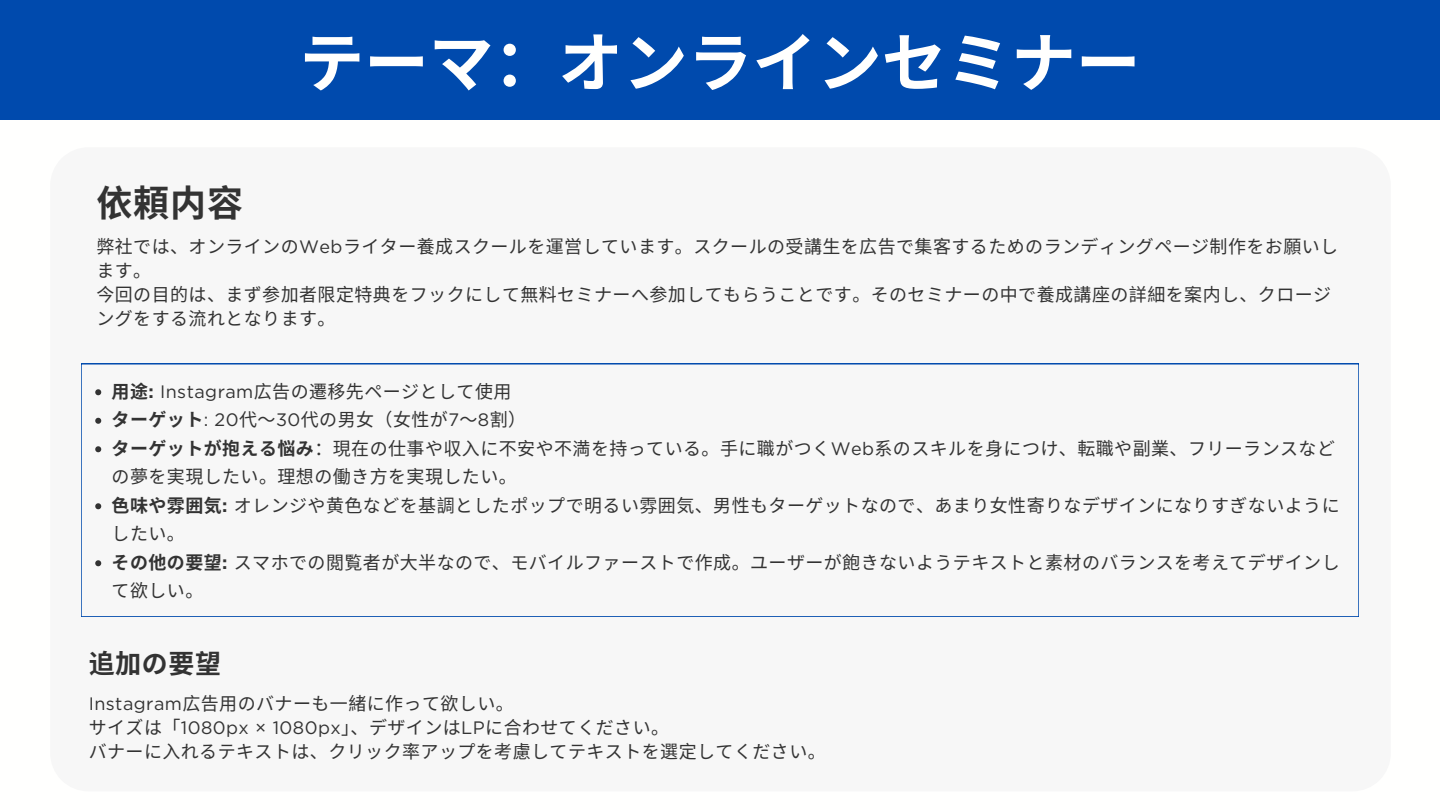
<style>
.page{position:relative;width:1440px;height:810px;background:#fff}
.page>*{position:absolute;margin:0;border:0;box-sizing:border-box;transform-origin:0 0}
.t1{font:700 64.7px "Noto Sans CJ Ksc";color:#fffffe}
.t2{font:700 36px "Noto Sans CJ Ksc";color:#333}
.t3{font:700 26px "Noto Sans CJ Ksc";letter-spacing:.025em;color:#333}
.t4{font:18px/28.5px "Noto Sans CJ Ksc";letter-spacing:.025em;color:#333}
.s1{font-family:"Gotham"}
.s2{font-weight:700}
.s3{font-family:"Gotham";font-weight:700}
</style>
<div class="page">
<div style="left:0;top:0;width:1440px;height:120px;background:#004aad"></div>
<svg style="left:81px;top:364px;width:1278px;height:253px"></svg>
<svg style="left:95px;top:389px;width:6px;height:6px"></svg>
<svg style="left:95px;top:418px;width:6px;height:6px"></svg>
<svg style="left:95px;top:446px;width:6px;height:6px"></svg>
<svg style="left:95px;top:503px;width:6px;height:6px"></svg>
<svg style="left:95px;top:560px;width:6px;height:6px"></svg>
<h1 class="t1" style="left:299px;top:11px;width:843px">テーマ：オンラインセミナー</h1>
<p class="t2" style="left:96px;top:174px;width:148px">依頼内容</p>
<p class="t4" style="left:96px;top:234px;width:1243px;line-height:24px">弊社では、オンラインの<span class="s1">Web</span>ライター養成スクールを運営しています。スクールの受講生を広告で集客するためのランディングページ制作をお願いします。</p>
<p class="t4" style="left:96px;top:282px;width:1236px;line-height:24px">今回の目的は、まず参加者限定特典をフックにして無料セミナーへ参加してもらうことです。そのセミナーの中で養成講座の詳細を案内し、クロージングをする流れとなります。</p>
<h2 class="t4" style="left:112px;top:376px;width:399px"><span class="s2">用途</span><span class="s3">:</span> <span class="s1">Instagram</span>広告の遷移先ページとして使用</h2>
<p class="t4" style="left:112px;top:404px;width:416px"><span class="s2">ターゲット</span><span class="s1">: 20</span>代〜<span class="s1">30</span>代の男女（女性が<span class="s1">7</span>〜<span class="s1">8</span>割）</p>
<p class="t4" style="left:112px;top:433px;width:1225px"><span class="s2">ターゲットが抱える悩み</span>：現在の仕事や収入に不安や不満を持っている。手に職がつく<span class="s1">Web</span>系のスキルを身につけ、転職や副業、フリーランスなどの夢を実現したい。理想の働き方を実現したい。</p>
<p class="t4" style="left:112px;top:490px;width:1230px"><span class="s2">色味や雰囲気</span><span class="s3">:</span> オレンジや黄色などを基調としたポップで明るい雰囲気、男性もターゲットなので、あまり女性寄りなデザインになりすぎないようにしたい。</p>
<p class="t4" style="left:112px;top:547px;width:1230px"><span class="s2">その他の要望</span><span class="s3">:</span> スマホでの閲覧者が大半なので、モバイルファーストで作成。ユーザーが飽きないようテキストと素材のバランスを考えてデザインして欲しい。</p>
<h3 class="t3" style="left:89px;top:643px;width:134px">追加の要望</h3>
<p class="t4" style="left:89px;top:688px;width:427px"><span class="s1">Instagram</span>広告用のバナーも一緒に作って欲しい。</p>
<p class="t4" style="left:89px;top:712px;width:582px">サイズは「<span class="s1">1080px × 1080px</span>」、デザインは<span class="s1">LP</span>に合わせてください。</p>
<p class="t4" style="left:89px;top:736px;width:739px">バナーに入れるテキストは、クリック率アップを考慮してテキストを選定してください。</p>
</div>
